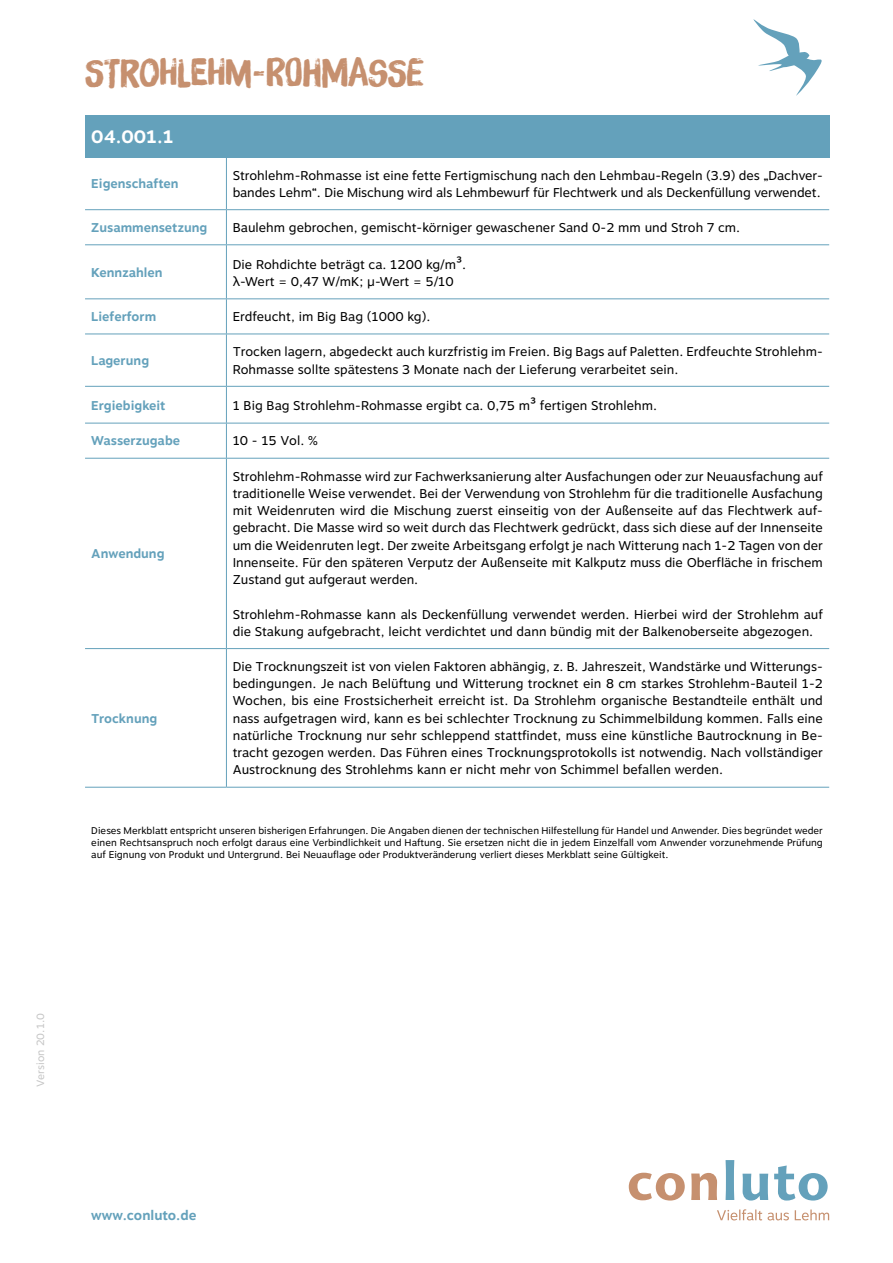
<style>
.page{position:relative;width:893px;height:1263px;background:#fff}
.page>*{position:absolute;margin:0;border:0;box-sizing:border-box;transform-origin:0 0}
.t1{font:37.5px "Brush Up";letter-spacing:-.005em;color:#c6906f}
.t2{font:700 18px "Motiva Sans";color:#fff}
.t3{font:700 13.5px "Motiva Sans";color:#64a1bb}
.t4{font:12.75px/17.2px "Motiva Sans";color:#000}
.t5{font:700 12.75px "Motiva Sans";color:#64a1bb}
.t6{font:10.5px "Motiva Sans";color:#c6c6c6}
.t7{font:9.75px/11.7px "Motiva Sans";color:#000;text-align:justify}
.s1{font-size:15px}
.s2{font-family:"Lucida Sans Unicode"}
</style>
<div class="page">
<svg style="left:717px;top:1209px;width:112px;height:11px"></svg>
<svg style="left:726px;top:1160px;width:8px;height:40px"></svg>
<svg style="left:742px;top:1174px;width:26px;height:26px"></svg>
<svg style="left:774px;top:1165px;width:54px;height:35px"></svg>
<svg style="left:629px;top:1173px;width:56px;height:27px"></svg>
<svg style="left:691px;top:1173px;width:26px;height:27px"></svg>
<svg style="left:753px;top:19px;width:69px;height:77px"></svg>
<div style="left:85px;top:115px;width:744px;height:42px;background:#64a1bb"></div>
<hr style="left:85px;top:157px;width:141px;height:1px;background:#64a1bb">
<hr style="left:226px;top:157px;width:603px;height:1px;background:#64a1bb">
<hr style="left:226px;top:158px;width:1px;height:51px;background:#64a1bb">
<hr style="left:85px;top:209px;width:141px;height:1px;background:#64a1bb">
<hr style="left:226px;top:209px;width:603px;height:1px;background:#64a1bb">
<hr style="left:226px;top:210px;width:1px;height:34px;background:#64a1bb">
<hr style="left:85px;top:244px;width:141px;height:1px;background:#64a1bb">
<hr style="left:226px;top:244px;width:603px;height:1px;background:#64a1bb">
<hr style="left:226px;top:245px;width:1px;height:53px;background:#64a1bb">
<hr style="left:85px;top:298px;width:141px;height:1px;background:#64a1bb">
<hr style="left:226px;top:298px;width:603px;height:1px;background:#64a1bb">
<hr style="left:226px;top:299px;width:1px;height:35px;background:#64a1bb">
<hr style="left:85px;top:334px;width:141px;height:1px;background:#64a1bb">
<hr style="left:226px;top:334px;width:603px;height:1px;background:#64a1bb">
<hr style="left:226px;top:334px;width:1px;height:52px;background:#64a1bb">
<hr style="left:85px;top:386px;width:141px;height:1px;background:#64a1bb">
<hr style="left:226px;top:386px;width:603px;height:1px;background:#64a1bb">
<hr style="left:226px;top:387px;width:1px;height:36px;background:#64a1bb">
<hr style="left:85px;top:423px;width:141px;height:1px;background:#64a1bb">
<hr style="left:226px;top:423px;width:603px;height:1px;background:#64a1bb">
<hr style="left:226px;top:423px;width:1px;height:35px;background:#64a1bb">
<hr style="left:85px;top:458px;width:141px;height:1px;background:#64a1bb">
<hr style="left:226px;top:458px;width:603px;height:1px;background:#64a1bb">
<hr style="left:226px;top:459px;width:1px;height:189px;background:#64a1bb">
<hr style="left:226px;top:649px;width:1px;height:138px;background:#64a1bb">
<hr style="left:226px;top:648px;width:603px;height:1px;background:#64a1bb">
<hr style="left:85px;top:648px;width:141px;height:1px;background:#64a1bb">
<hr style="left:85px;top:787px;width:141px;height:1px;background:#64a1bb">
<hr style="left:226px;top:787px;width:603px;height:1px;background:#64a1bb">
<h1 class="t1" style="left:85px;top:50px;width:340px">STROHLEHM-ROHMASSE</h1>
<h2 class="t2" style="left:91px;top:123px;width:84px">04.001.1</h2>
<p class="t5" style="left:91px;top:174px;width:89px">Eigenschaften</p>
<p class="t4" style="left:233px;top:167px;width:592px">Strohlehm-Rohmasse ist eine fette Fertigmischung nach den Lehmbau-Regeln (3.9) des „Dachver&shy;bandes Lehm“. Die Mischung wird als Lehmbewurf für Flechtwerk und als Deckenfüllung verwendet.</p>
<p class="t5" style="left:91px;top:218px;width:118px">Zusammensetzung</p>
<p class="t4" style="left:233px;top:219px;width:509px">Baulehm gebrochen, gemischt-körniger gewaschener Sand 0-2 mm und Stroh 7 cm.</p>
<p class="t5" style="left:91px;top:263px;width:73px">Kennzahlen</p>
<p class="t4" style="left:233px;top:256px;width:235px">Die Rohdichte beträgt ca. 1200 kg/m<span class="s1">3</span>. <span class="s2">λ</span>-Wert = 0,47 W/mK; μ-Wert = 5/10</p>
<p class="t5" style="left:91px;top:307px;width:67px">Lieferform</p>
<p class="t4" style="left:233px;top:308px;width:199px">Erdfeucht, im Big Bag (1000 kg).</p>
<p class="t5" style="left:91px;top:351px;width:59px">Lagerung</p>
<p class="t4" style="left:233px;top:343px;width:592px">Trocken lagern, abgedeckt auch kurzfristig im Freien. Big Bags auf Paletten. Erdfeuchte Strohlehm-<br>Rohmasse sollte spätestens 3 Monate nach der Lieferung verarbeitet sein.</p>
<p class="t5" style="left:91px;top:396px;width:76px">Ergiebigkeit</p>
<p class="t4" style="left:233px;top:397px;width:426px">1 Big Bag Strohlehm-Rohmasse ergibt ca. 0,75 m<span class="s1">3</span> fertigen Strohlehm.</p>
<p class="t5" style="left:91px;top:432px;width:90px">Wasserzugabe</p>
<p class="t4" style="left:233px;top:432px;width:87px">10 - 15 Vol. %</p>
<p class="t5" style="left:91px;top:544px;width:75px">Anwendung</p>
<p class="t5" style="left:91px;top:709px;width:68px">Trocknung</p>
<p class="t4" style="left:233px;top:468px;width:592px;text-align:justify">Strohlehm-Rohmasse wird zur Fachwerksanierung alter Ausfachungen oder zur Neuausfachung auf traditionelle Weise verwendet. Bei der Verwendung von Strohlehm für die traditionelle Ausfachung mit Weidenruten wird die Mischung zuerst einseitig von der Außenseite auf das Flechtwerk auf&shy;gebracht. Die Masse wird so weit durch das Flechtwerk gedrückt, dass sich diese auf der Innenseite um die Weidenruten legt. Der zweite Arbeitsgang erfolgt je nach Witterung nach 1-2 Tagen von der Innenseite. Für den späteren Verputz der Außenseite mit Kalkputz muss die Oberfläche in frischem Zustand gut aufgeraut werden.</p>
<p class="t4" style="left:233px;top:606px;width:592px">Strohlehm-Rohmasse kann als Deckenfüllung verwendet werden. Hierbei wird der Strohlehm auf die Stakung aufgebracht, leicht verdichtet und dann bündig mit der Balkenoberseite abgezogen.</p>
<p class="t4" style="left:233px;top:658px;width:592px;text-align:justify">Die Trocknungszeit ist von vielen Faktoren abhängig, z. B. Jahreszeit, Wandstärke und Witterungs&shy;bedingungen. Je nach Belüftung und Witterung trocknet ein 8 cm starkes Strohlehm-Bauteil 1-2<br>Wochen, bis eine Frostsicherheit erreicht ist. Da Strohlehm organische Bestandteile enthält und nass aufgetragen wird, kann es bei schlechter Trocknung zu Schimmelbildung kommen. Falls eine natürliche Trocknung nur sehr schleppend stattfindet, muss eine künstliche Bautrocknung in Be&shy;tracht gezogen werden. Das Führen eines Trocknungsprotokolls ist notwendig. Nach vollständiger Austrocknung des Strohlehms kann er nicht mehr von Schimmel befallen werden.</p>
<p class="t7" style="left:91px;top:825px;width:733px">Dieses Merkblatt entspricht unseren bisherigen Erfahrungen. Die Angaben dienen der technischen Hilfestellung für Handel und Anwender. Dies begründet weder einen Rechtsanspruch noch erfolgt daraus eine Verbindlichkeit und Haftung. Sie ersetzen nicht die in jedem Einzelfall vom Anwender vorzunehmende Prüfung auf Eignung von Produkt und Untergrund. Bei Neuauflage oder Produktveränderung verliert dieses Merkblatt seine Gültigkeit.</p>
<p class="t6" style="left:33px;top:1086px;width:75px;rotate:-90deg">Version 20.1.0</p>
<p class="t3" style="left:91px;top:1206px;width:107px">www.conluto.de</p>
</div>
